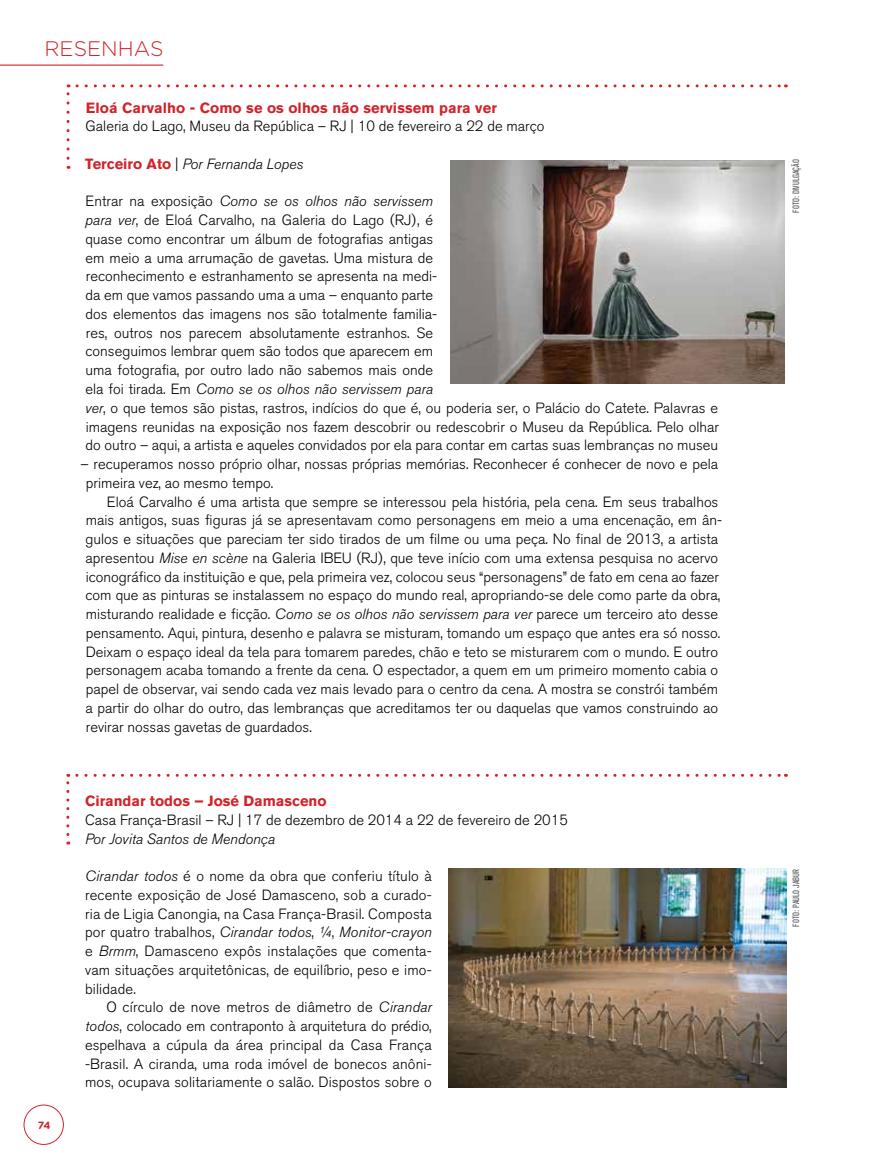
<style>
.page{position:relative;width:872px;height:1170px;background:#fff}
.page>*{position:absolute;margin:0;border:0;box-sizing:border-box;transform-origin:0 0}
.t1{font:300 21px "Gotham Rounded";color:#d2232a}
.t2{font:300 14.7px/18.8px "Akzidenz Grotesk BQ";color:#000}
.t3{font:700 14.7px "Akzidenz Grotesk BQ";letter-spacing:.005em;color:#d2232a}
.t4{font:italic 300 14.7px "Akzidenz Grotesk BQ";color:#000}
.t5{font:700 10.5px "Gotham Rounded";color:#d2232a}
.t6{font:condensed 9px "Akzidenz Grotesk BQ";color:#58595b}
.s1{font-weight:700;font-style:normal;color:#d2232a}
.s2{font-style:normal}
.s3{font-style:italic}
</style>
<div class="page">
<hr style="left:0;top:65px;width:163px;height:1px;background:#d2232a">
<svg style="left:67px;top:84px;width:3px;height:74px"></svg>
<svg style="left:77px;top:84px;width:709px;height:3px"></svg>
<img style="left:451px;top:160px;width:334px;height:223px">
<svg style="left:66px;top:773px;width:3px;height:61px"></svg>
<svg style="left:77px;top:773px;width:709px;height:3px"></svg>
<img style="left:449px;top:868px;width:338px;height:219px">
<div style="left:24px;top:1104px;width:40px;height:40px;border:1px solid #d2232a;border-radius:50%"></div>
<h1 class="t1" style="left:44px;top:35px;width:121px">RESENHAS</h1>
<p class="t3" style="left:86px;top:99px;width:412px">Eloá Carvalho - Como se os olhos não servissem para ver</p>
<p class="t2" style="left:85px;top:117px;width:460px">Galeria do Lago, Museu da República – RJ | 10 de fevereiro a 22 de março</p>
<p class="t4" style="left:85px;top:155px;width:219px"><span class="s1">Terceiro Ato</span> <span class="s2">|</span> Por Fernanda Lopes</p>
<p class="t2" style="left:85px;top:192px;width:635px">Entrar na exposição <span class="s3">Como se os olhos não servissem<br>para ver</span>, de Eloá Carvalho, na Galeria do Lago (RJ), é<br>quase como encontrar um álbum de fotografias antigas<br>em meio a uma arrumação de gavetas. Uma mistura de<br>reconhecimento e estranhamento se apresenta na medi-<br>da em que vamos passando uma a uma – enquanto parte<br>dos elementos das imagens nos são totalmente familia-<br>res, outros nos parecem absolutamente estranhos. Se<br>conseguimos lembrar quem são todos que aparecem em<br>uma fotografia, por outro lado não sabemos mais onde<br>ela foi tirada. Em <span class="s3">Como se os olhos não servissem para<br>ver</span>, o que temos são pistas, rastros, indícios do que é, ou poderia ser, o Palácio do Catete. Palavras e imagens reunidas na exposição nos fazem descobrir ou redescobrir o Museu da República. Pelo olhar do outro – aqui, a artista e aqueles convidados por ela para contar em cartas suas lembranças no museu</p>
<p class="t2" style="left:86px;top:455px;width:634px;text-indent:-5px">– recuperamos nosso próprio olhar, nossas próprias memórias. Reconhecer é conhecer de novo e pela primeira vez, ao mesmo tempo.</p>
<p class="t2" style="left:86px;top:492px;width:638px;text-indent:21px">Eloá Carvalho é uma artista que sempre se interessou pela história, pela cena. Em seus trabalhos mais antigos, suas figuras já se apresentavam como personagens em meio a uma encenação, em ân&shy;gulos e situações que pareciam ter sido tirados de um filme ou uma peça. No final de 2013, a artista apresentou <span class="s3">Mise en scène</span> na Galeria IBEU (RJ), que teve início com uma extensa pesquisa no acervo iconográfico da instituição e que, pela primeira vez, colocou seus “personagens” de fato em cena ao fazer com que as pinturas se instalassem no espaço do mundo real, apropriando-se dele como parte da obra, misturando realidade e ficção. <span class="s3">Como se os olhos não servissem para ver</span> parece um terceiro ato desse pensamento. Aqui, pintura, desenho e palavra se misturam, tomando um espaço que antes era só nosso.<br>Deixam o espaço ideal da tela para tomarem paredes, chão e teto se misturarem com o mundo. E outro personagem acaba tomando a frente da cena. O espectador, a quem em um primeiro momento cabia o papel de observar, vai sendo cada vez mais levado para o centro da cena. A mostra se constrói também a partir do olhar do outro, das lembranças que acreditamos ter ou daquelas que vamos construindo ao revirar nossas gavetas de guardados.</p>
<p class="t5" style="left:38px;top:1117px;width:14px">74</p>
<p class="t3" style="left:85px;top:792px;width:243px">Cirandar todos – José Damasceno</p>
<p class="t2" style="left:85px;top:810px;width:484px">Casa França-Brasil – RJ | 17 de dezembro de 2014 a 22 de fevereiro de 2015</p>
<p class="t4" style="left:85px;top:830px;width:191px">Por Jovita Santos de Mendonça</p>
<p class="t2" style="left:85px;top:866px;width:348px;text-align:justify"><span class="s3">Cirandar todos</span> é o nome da obra que conferiu título à recente exposição de José Damasceno, sob a curado&shy;ria de Ligia Canongia, na Casa França-Brasil. Composta por quatro trabalhos, <span class="s3">Cirandar todos</span>, <span class="s3">¼</span>, <span class="s3">Monitor-crayon </span>e <span class="s3">Brmm</span>, Damasceno expôs instalações que comenta&shy;vam situações arquitetônicas, de equilíbrio, peso e imo&shy;bilidade.</p>
<p class="t2" style="left:85px;top:998px;width:348px;text-align:justify;text-indent:21px">O círculo de nove metros de diâmetro de <span class="s3">Cirandar todos</span>, colocado em contraponto à arquitetura do prédio, espelhava a cúpula da área principal da Casa França -Brasil. A ciranda, uma roda imóvel de bonecos anôni&shy;mos, ocupava solitariamente o salão. Dispostos sobre o</p>
<p class="t6" style="left:791px;top:213px;width:54px;rotate:-90deg">FOTO: Divulgação</p>
<p class="t6" style="left:791px;top:926px;width:59px;rotate:-90deg">FOTO: paulo jabur</p>
</div>
